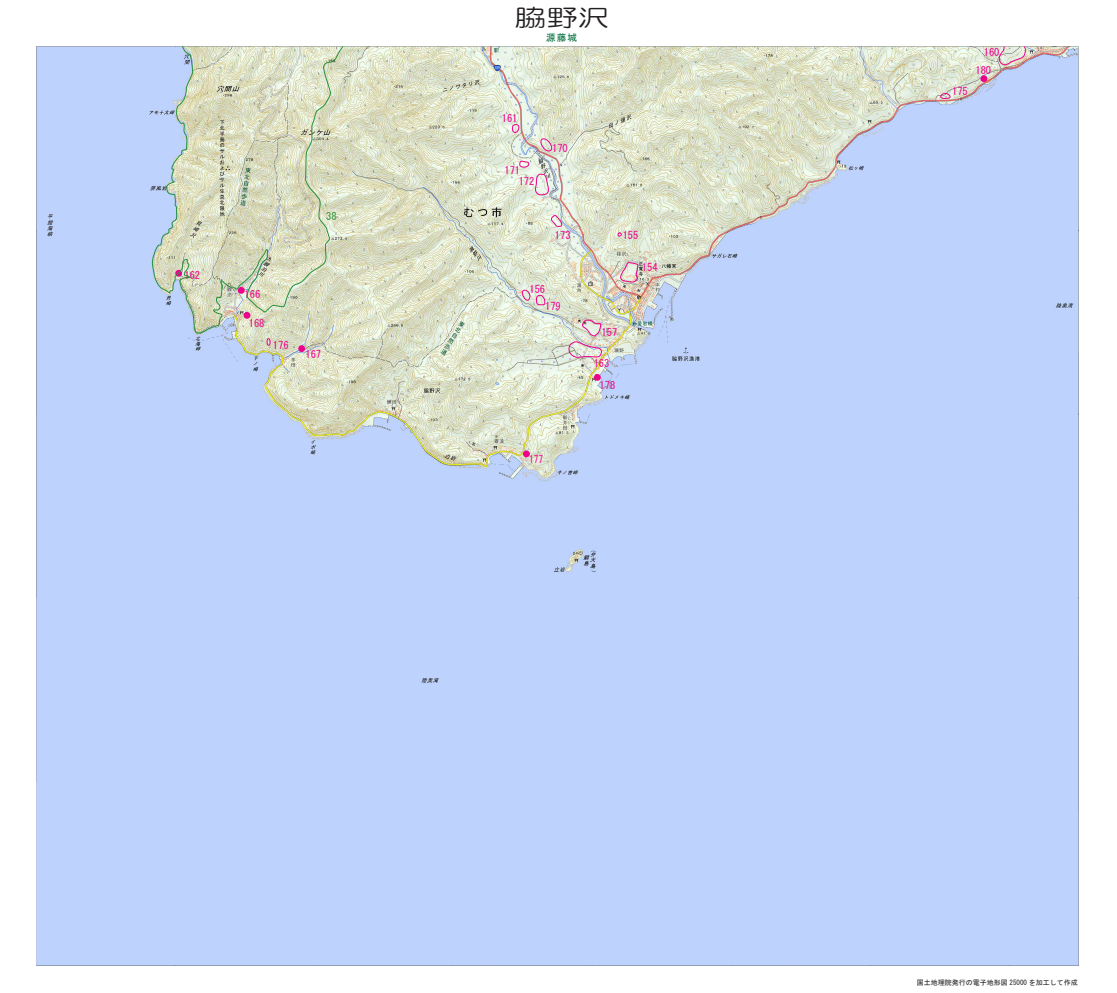
<style>
.page{position:relative;width:1117px;height:993px;background:#fff}
.page>*{position:absolute;margin:0;border:0;box-sizing:border-box;transform-origin:0 0}
.t1{font:23.62px "HG Maru Gothic MPRO";color:#231f20;scale:1.33 1}
.t2{font:10.5px/17.3px "MS Gothic";color:#ed028c}
.t3{font:10.5px "MS Gothic";color:#ed028c;scale:.89 1}
.t4{font:10.5px "MS Gothic";color:#269039}
.t5{font:9.62px "MS Gothic";color:#006f3a}
.t6{font:7px "MS Gothic";color:#231f20}
</style>
<div class="page">
<img style="left:36px;top:46px;width:1041px;height:918px">
<svg style="left:512px;top:123px;width:9px;height:11px"></svg>
<svg style="left:550px;top:214px;width:11px;height:13px"></svg>
<svg style="left:617px;top:230px;width:5px;height:8px"></svg>
<svg style="left:518px;top:160px;width:31px;height:36px"></svg>
<svg style="left:538px;top:137px;width:14px;height:15px"></svg>
<img style="left:567px;top:238px;width:35px;height:120px">
<svg style="left:619px;top:262px;width:19px;height:20px"></svg>
<svg style="left:939px;top:92px;width:12px;height:8px"></svg>
<div style="left:523px;top:450px;width:6px;height:7px;background:#ed028c;border-radius:50%"></div>
<svg style="left:593px;top:374px;width:7px;height:6px"></svg>
<svg style="left:517px;top:289px;width:29px;height:30px"></svg>
<div style="left:980px;top:75px;width:7px;height:7px;background:#ed028c;border-radius:50%"></div>
<div style="left:298px;top:345px;width:7px;height:7px;background:#ed028c;border-radius:50%"></div>
<svg style="left:266px;top:337px;width:5px;height:9px"></svg>
<svg style="left:997px;top:46px;width:29px;height:20px"></svg>
<svg style="left:151px;top:46px;width:193px;height:288px;background:#d1d7c5"></svg>
<p class="t2" style="left:184px;top:266px;width:17px">162</p>
<p class="t4" style="left:326px;top:211px;width:12px">38</p>
<p class="t2" style="left:244px;top:285px;width:17px">166</p>
<p class="t2" style="left:249px;top:314px;width:17px">168</p>
<p class="t2" style="left:273px;top:336px;width:17px">176</p>
<p class="t2" style="left:305px;top:345px;width:17px">167</p>
<h1 class="t1" style="left:515px;top:6px;width:73px">脇野沢</h1>
<p class="t5" style="left:546px;top:32px;width:32px">源藤城</p>
<p class="t2" style="left:501px;top:110px;width:17px">161</p>
<p class="t2" style="left:504px;top:161px;width:17px">171</p>
<p class="t2" style="left:518px;top:172px;width:17px">172</p>
<p class="t2" style="left:552px;top:139px;width:17px">170</p>
<p class="t2" style="left:555px;top:227px;width:17px">173</p>
<p class="t2" style="left:622px;top:227px;width:17px">155</p>
<p class="t2" style="left:641px;top:259px;width:17px">154</p>
<p class="t2" style="left:545px;top:280px;width:17px;text-indent:-16px">156<br>179</p>
<p class="t3" style="left:529px;top:454px;width:17px">177</p>
<p class="t2" style="left:601px;top:324px;width:17px">157</p>
<p class="t2" style="left:593px;top:354px;width:17px">163</p>
<p class="t2" style="left:599px;top:376px;width:17px">178</p>
<p class="t2" style="left:983px;top:43px;width:17px">160</p>
<p class="t2" style="left:951px;top:82px;width:17px">175</p>
<p class="t2" style="left:975px;top:62px;width:17px">180</p>
<p class="t6" style="left:916px;top:978px;width:162px">国土地理院発行の電子地形図 25000 を加工して作成</p>
</div>
